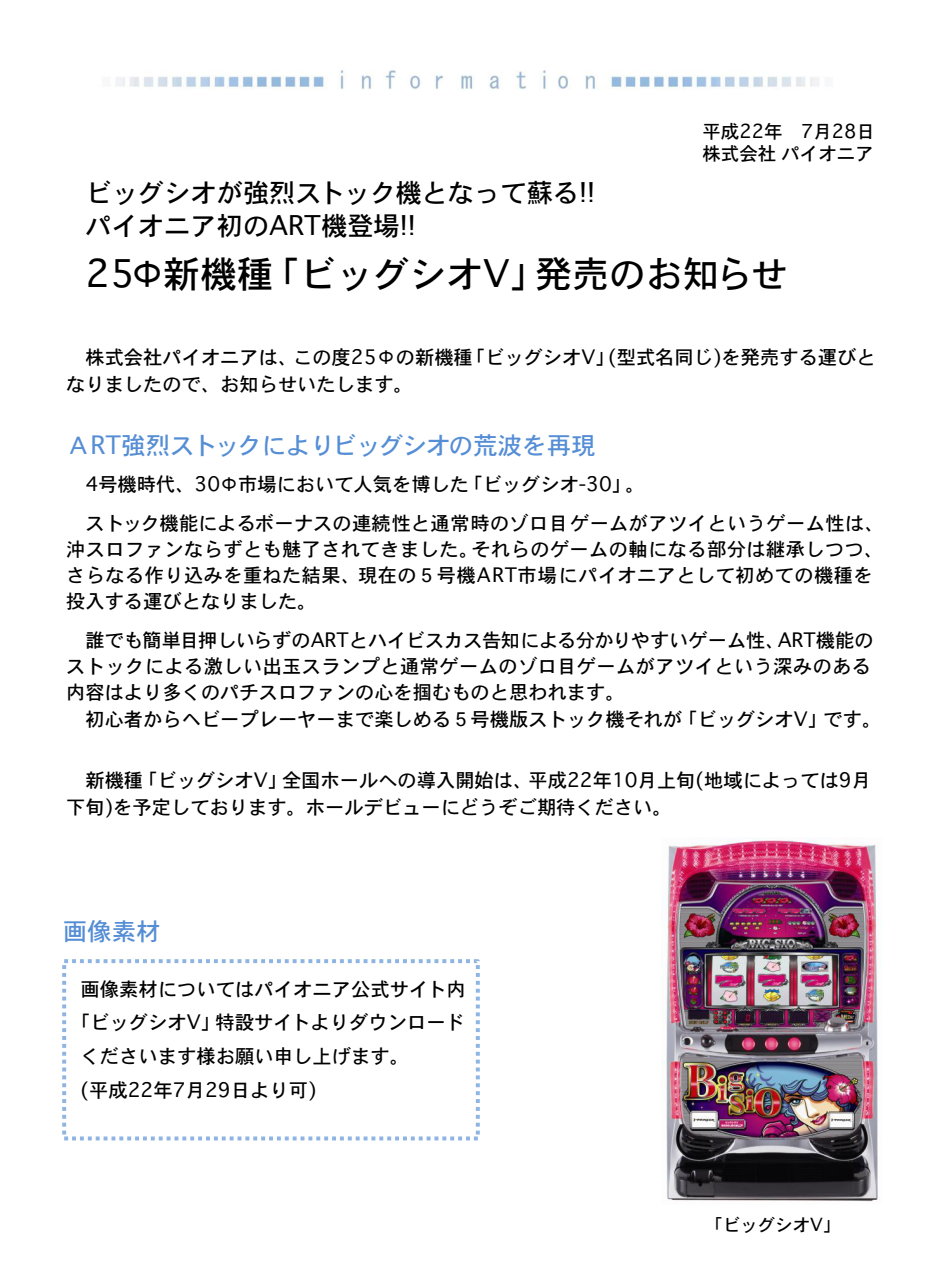
<style>
.page{position:relative;width:946px;height:1261px;background:#fff}
.page>*{position:absolute;margin:0;border:0;box-sizing:border-box;transform-origin:0 0}
.t1{font:36.75px "Osaka";color:#000}
.t2{font:26.25px/33.6px "Osaka";color:#000}
.t3{font:24.5px "Osaka";color:#558ed5}
.t4{font:19.25px/26.2px "Osaka";color:#000}
.t5{font:19.25px/26.2px "Osaka";letter-spacing:.02em;color:#000}
.t6{font:18.55px/22.2px "Osaka";color:#000}
.t7{font:17.5px "Osaka";color:#000}
</style>
<div class="page">
<img style="left:116px;top:70px;width:703px;height:20px">
<div style="left:62px;top:958px;width:418px;height:182px;border:4px dashed #8eb4e3"></div>
<img style="left:661px;top:837px;width:218px;height:365px">
<p class="t6" style="left:702px;top:120px;width:174px">平成22年　7月28日株式会社 パイオニア</p>
<h2 class="t2" style="left:85px;top:175px;width:511px">ビッグシオが強烈ストック機となって蘇る!!パイオニア初のART機登場!!</h2>
<h1 class="t1" style="left:85px;top:250px;width:704px">25Φ新機種「ビッグシオV」発売のお知らせ</h1>
<p class="t4" style="left:66px;top:344px;width:811px">　株式会社パイオニアは、この度25Φの新機種「ビッグシオV」(型式名同じ)を発売する運びとなりましたので、お知らせいたします。</p>
<p class="t3" style="left:66px;top:430px;width:531px">ＡRT強烈ストックによりビッグシオの荒波を再現</p>
<p class="t4" style="left:66px;top:470px;width:580px">　4号機時代、30Φ市場において人気を博した「ビッグシオ-30」。</p>
<p class="t5" style="left:66px;top:509px;width:819px;text-indent:19px">ストック機能によるボーナスの連続性と通常時のゾロ目ゲームがアツイというゲーム性は、沖スロファンならずとも魅了されてきました。それらのゲームの軸になる部分は継承しつつ、さらなる作り込みを重ねた結果、現在の５号機ART市場にパイオニアとして初めての機種を投入する運びとなりました。</p>
<p class="t4" style="left:66px;top:626px;width:816px">　誰でも簡単目押しいらずのARTとハイビスカス告知による分かりやすいゲーム性、ART機能のストックによる激しい出玉スランプと通常ゲームのゾロ目ゲームがアツイという深みのある内容はより多くのパチスロファンの心を掴むものと思われます。<br>　初心者からヘビープレーヤーまで楽しめる５号機版ストック機それが「ビッグシオV」です。</p>
<p class="t4" style="left:66px;top:766px;width:806px">　新機種「ビッグシオV」全国ホールへの導入開始は、平成22年10月上旬(地域によっては9月下旬)を予定しております。ホールデビューにどうぞご期待ください。</p>
<p class="t3" style="left:63px;top:915px;width:99px">画像素材</p>
<p class="t4" style="left:80px;top:974px;width:387px">画像素材についてはパイオニア公式サイト内</p>
<p class="t4" style="left:71px;top:1008px;width:395px">「ビッグシオV」特設サイトよりダウンロード</p>
<p class="t4" style="left:80px;top:1042px;width:330px">くださいます様お願い申し上げます。</p>
<p class="t4" style="left:80px;top:1075px;width:238px">(平成22年7月29日より可)</p>
<p class="t7" style="left:705px;top:1213px;width:137px">「ビッグシオV」</p>
</div>
